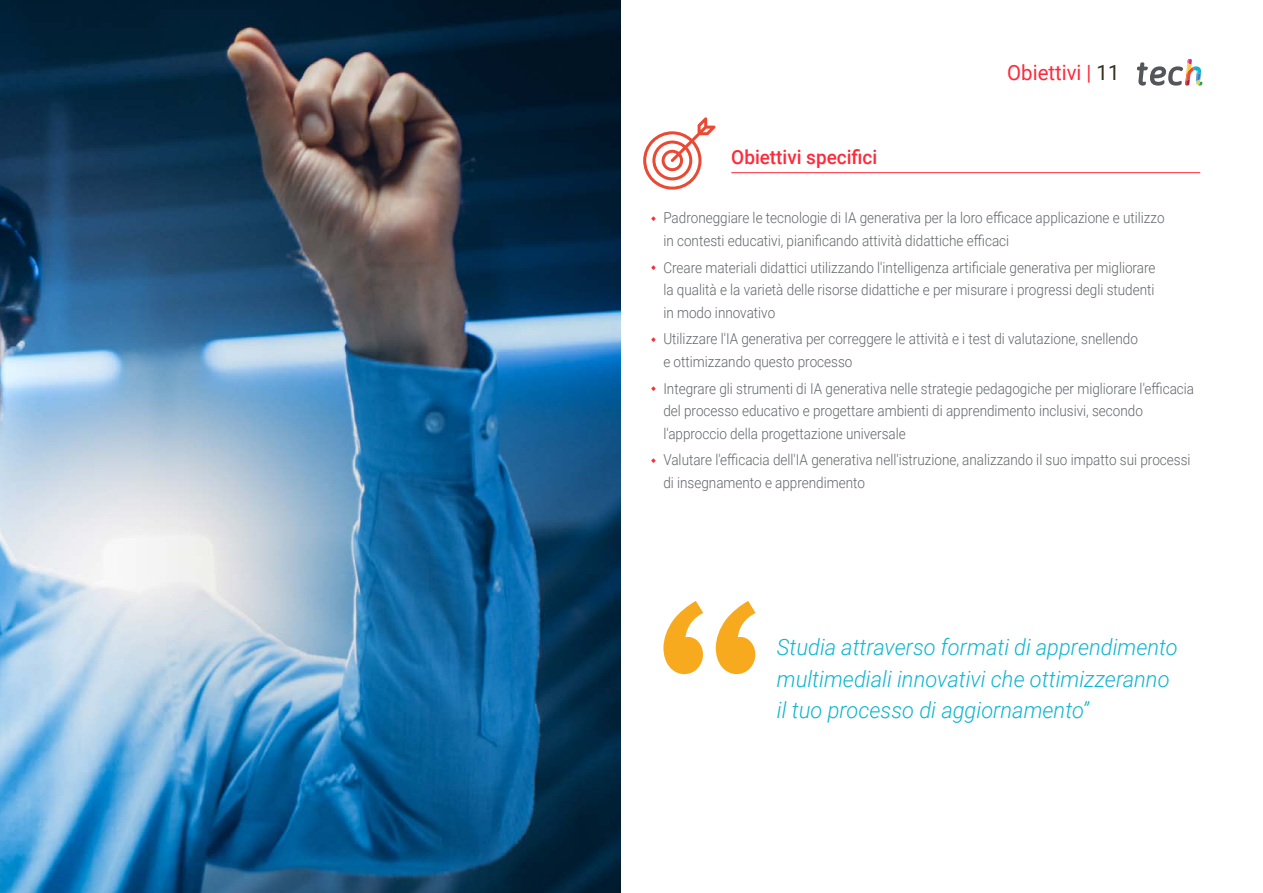
<style>
.page{position:relative;width:1263px;height:893px;background:#fff}
.page>*{position:absolute;margin:0;border:0;box-sizing:border-box;transform-origin:0 0}
.t1{font:italic 300 22.5px/31.5px "Roboto";color:#0fb6cf}
.t2{font:21px "Roboto";color:#ff293a}
.t3{font:500 19.5px "Roboto";color:#ff293a}
.t4{font:300 15px/22.5px "Roboto";color:#61646a;scale:.9 1}
.s1{color:#312e20}
</style>
<div class="page">
<hr style="left:731px;top:172px;width:469px;height:1px;background:#ff293a">
<svg style="left:643px;top:117px;width:73px;height:73px"></svg>
<img style="left:0;top:0;width:621px;height:893px">
<svg style="left:663px;top:601px;width:92px;height:73px"></svg>
<svg style="left:1137px;top:59px;width:65px;height:27px"></svg>
<h3 class="t3" style="left:731px;top:144px;width:147px">Obiettivi specifici</h3>
<h2 class="t2" style="left:1007px;top:57px;width:114px">Obiettivi | <span class="s1">11</span></h2>
<p class="t4" style="left:663px;top:206px;width:558px">Padroneggiare le tecnologie di IA generativa per la loro efficace applicazione e utilizzo in contesti educativi, pianificando attività didattiche efficaci</p>
<p class="t4" style="left:663px;top:255px;width:548px;text-align:justify">Creare materiali didattici utilizzando l'intelligenza artificiale generativa per migliorare la qualità e la varietà delle risorse didattiche e per misurare i progressi degli studenti in modo innovativo</p>
<p class="t4" style="left:663px;top:327px;width:529px">Utilizzare l'IA generativa per correggere le attività e i test di valutazione, snellendo e ottimizzando questo processo</p>
<p class="t4" style="left:663px;top:376px;width:591px">Integrare gli strumenti di IA generativa nelle strategie pedagogiche per migliorare l'efficacia del processo educativo e progettare ambienti di apprendimento inclusivi, secondo l'approccio della progettazione universale</p>
<p class="t4" style="left:663px;top:448px;width:587px">Valutare l'efficacia dell'IA generativa nell'istruzione, analizzando il suo impatto sui processi di insegnamento e apprendimento</p>
<h1 class="t1" style="left:777px;top:631px;width:402px">Studia attraverso formati di apprendimento multimediali innovativi che ottimizzeranno il tuo processo di aggiornamento”</h1>
</div>
